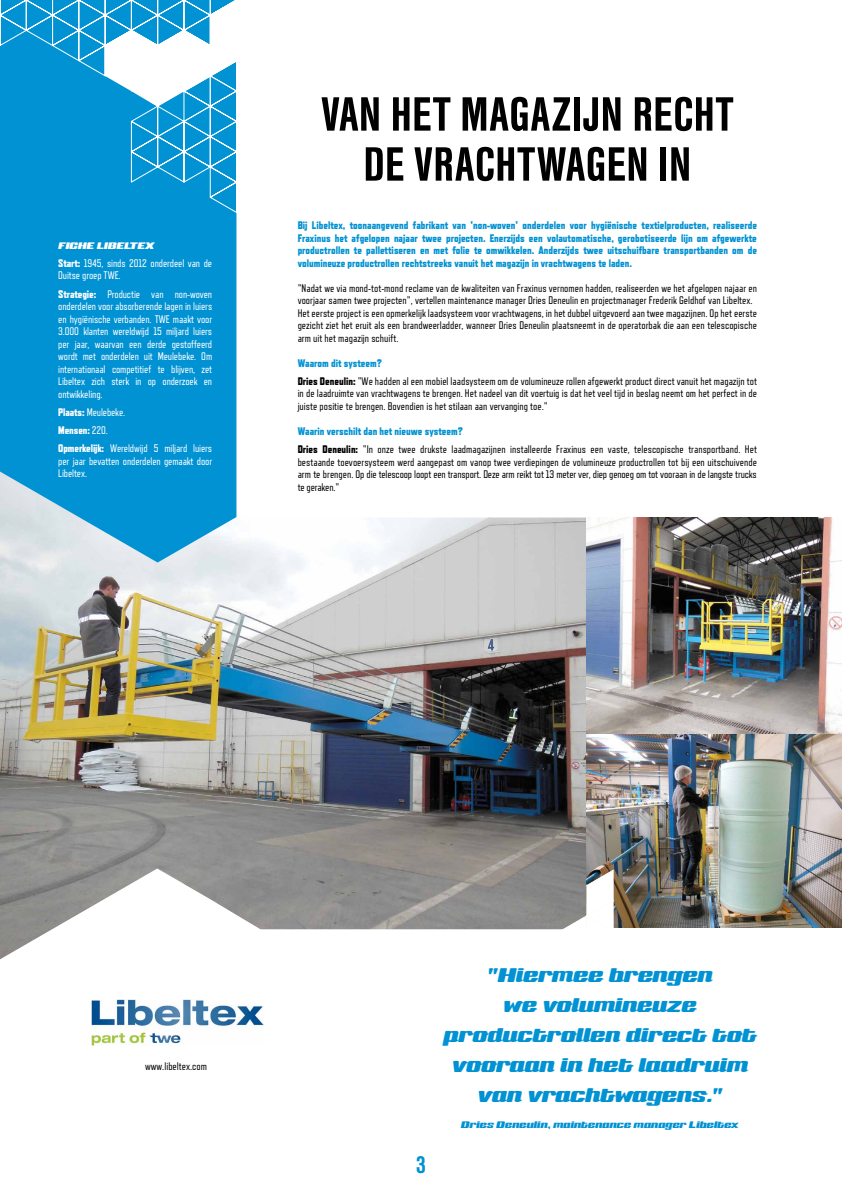
<style>
.page{position:relative;width:842px;height:1191px;background:#fff}
.page>*{position:absolute;margin:0;border:0;box-sizing:border-box;transform-origin:0 0}
.t1{font:700 50px/50px "Nimbus San Con";letter-spacing:.005em;color:#000;text-align:center}
.t2{font:700 25px "Nimbus San Con";color:#0092d3}
.t3{font:500 23px/30px "Sneakers Script";color:#0092d3;text-align:center}
.t4{font:11px/12.5px "Refrigerator Deluxe";color:#000}
.t5{font:11px/12.5px "Refrigerator Deluxe";letter-spacing:-.01em;color:#fff}
.t6{font:800 11px/12.5px "Refrigerator Deluxe";color:#0092d3;text-align:justify}
.t7{font:500 11px "Sneakers Script";color:#0092d3}
.t8{font:500 11px "Sneakers Script";color:#fff}
.s1{font-weight:800}
.s2{font-weight:800;color:#0092d3}
</style>
<div class="page">
<img style="left:0;top:469px;width:587px;height:461px">
<svg style="left:0;top:258px;width:236px;height:304px;background:#1b9cd5"></svg>
<svg style="left:0;top:868px;width:267px;height:178px"></svg>
<div style="left:0;top:137px;width:131px;height:121px;background:#0092d3"></div>
<svg style="left:0;top:0;width:131px;height:137px;background:#1f9fd8"></svg>
<svg style="left:131px;top:0;width:106px;height:259px"></svg>
<img style="left:587px;top:517px;width:255px;height:410px">
<svg style="left:559px;top:869px;width:55px;height:61px"></svg>
<img style="left:92px;top:1000px;width:171px;height:45px">
<p class="t8" style="left:58px;top:239px;width:97px">FICHE LIBELTEX</p>
<p class="t5" style="left:58px;top:257px;width:155px"><span class="s1">Start:</span> 1945, sinds 2012 onderdeel van de<br>Duitse groep TWE.</p>
<p class="t5" style="left:58px;top:287px;width:155px;text-align:justify"><span class="s1">Strategie:</span> Productie van non-woven onderdelen voor absorberende lagen in luiers en hygiënische verbanden. TWE maakt voor 3.000 klanten wereldwijd 15 miljard luiers per jaar, waarvan een derde gestoffeerd wordt met onderdelen uit Meulebeke. Om internationaal competitief te blijven, zet Libeltex zich sterk in op onderzoek en ontwikkeling.</p>
<p class="t5" style="left:58px;top:403px;width:155px;line-height:18.2px"><span class="s1">Plaats:</span> Meulebeke.<br><span class="s1">Mensen:</span> 220.<br><span class="s1">Opmerkelijk:</span> Wereldwijd 5 miljard luiers</p>
<p class="t5" style="left:58px;top:454px;width:155px">per jaar bevatten onderdelen gemaakt door<br>Libeltex.</p>
<h1 class="t1" style="left:321px;top:90px;width:414px">VAN HET MAGAZIJN RECHT<br>DE VRACHTWAGEN IN</h1>
<p class="t6" style="left:298px;top:219px;width:461px">Bij Libeltex, toonaangevend fabrikant van 'non-woven' onderdelen voor hygiënische textielproducten, realiseerde Fraxinus het afgelopen najaar twee projecten. Enerzijds een volautomatische, gerobotiseerde lijn om afgewerkte productrollen te pallettiseren en met folie te omwikkelen. Anderzijds twee uitschuifbare transportbanden om de volumineuze productrollen rechtstreeks vanuit het magazijn in vrachtwagens te laden.</p>
<p class="t4" style="left:298px;top:281px;width:461px">"Nadat we via mond-tot-mond reclame van de kwaliteiten van Fraxinus vernomen hadden, realiseerden we het afgelopen najaar en voorjaar samen twee projecten", vertellen maintenance manager Dries Deneulin en projectmanager Frederik Geldhof van Libeltex.<br>Het eerste project is een opmerkelijk laadsysteem voor vrachtwagens, in het dubbel uitgevoerd aan twee magazijnen. Op het eerste gezicht ziet het eruit als een brandweerladder, wanneer Dries Deneulin plaatsneemt in de operatorbak die aan een telescopische arm uit het magazijn schuift.</p>
<p class="t4" style="left:298px;top:354px;width:461px;line-height:18.2px"><span class="s2">Waarom dit systeem?<br></span><span class="s1">Dries Deneulin:</span> "We hadden al een mobiel laadsysteem om de volumineuze rollen afgewerkt product direct vanuit het magazijn tot</p>
<p class="t4" style="left:298px;top:387px;width:461px">in de laadruimte van vrachtwagens te brengen. Het nadeel van dit voertuig is dat het veel tijd in beslag neemt om het perfect in de juiste positie te brengen. Bovendien is het stilaan aan vervanging toe."</p>
<p class="t4" style="left:298px;top:422px;width:461px;line-height:18.2px"><span class="s2">Waarin verschilt dan het nieuwe systeem?<br></span><span class="s1">Dries Deneulin:</span> "In onze twee drukste laadmagazijnen installeerde Fraxinus een vaste, telescopische transportband. Het</p>
<p class="t4" style="left:298px;top:455px;width:461px;text-align:justify">bestaande toevoersysteem werd aangepast om vanop twee verdiepingen de volumineuze productrollen tot bij een uitschuivende arm te brengen. Op die telescoop loopt een transport. Deze arm reikt tot 13 meter ver, diep genoeg om tot vooraan in de langste trucks te geraken."</p>
<p class="t4" style="left:145px;top:1059px;width:63px">www.libeltex.com</p>
<h2 class="t2" style="left:416px;top:1150px;width:12px">3</h2>
<h3 class="t3" style="left:443px;top:960px;width:314px">"Hiermee brengen<br>we volumineuze productrollen direct tot vooraan in het laadruim van vrachtwagens."</h3>
<p class="t7" style="left:461px;top:1118px;width:279px">Dries Deneulin, maintenance manager Libeltex</p>
</div>
